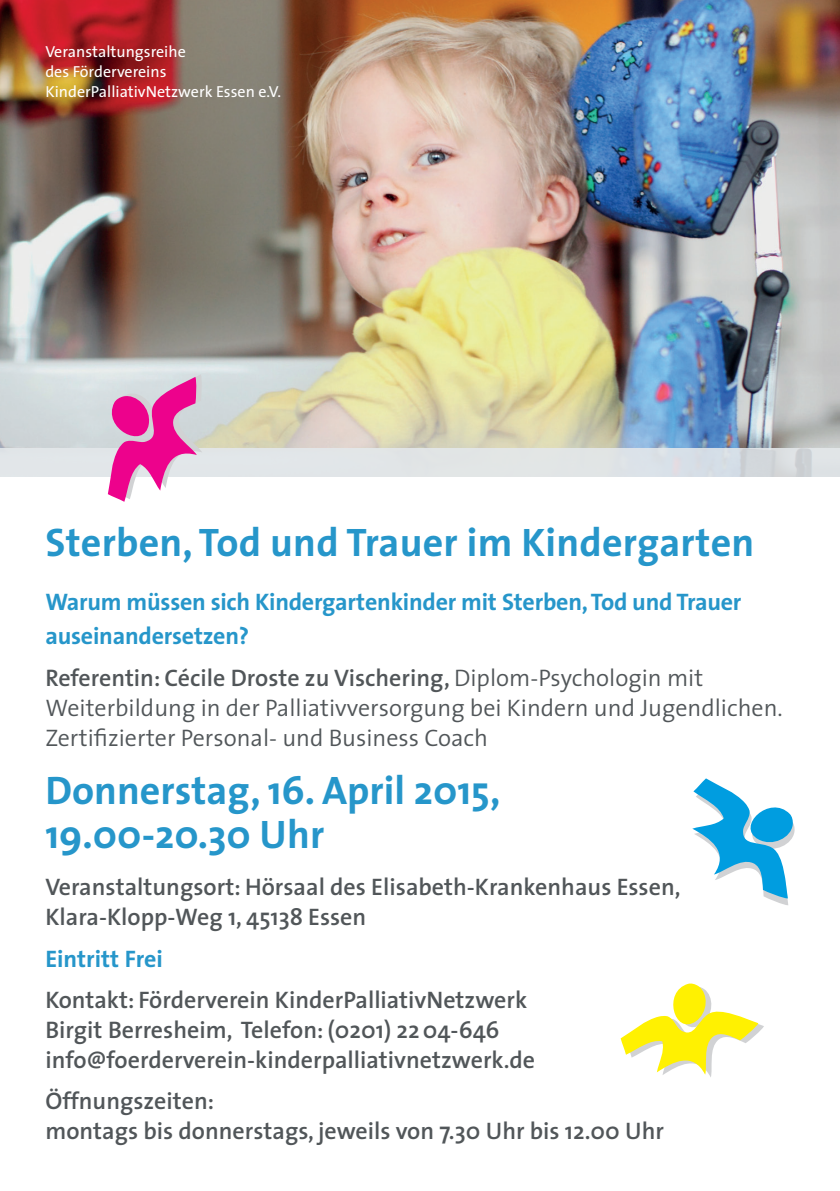
<style>
.page{position:relative;width:840px;height:1191px;background:#fff}
.page>*{position:absolute;margin:0;border:0;box-sizing:border-box;transform-origin:0 0}
.t1{font:700 40px/44px "The Sans";color:#2696ca}
.t2{font:600 24px/30px "The Sans";color:#515659}
.t3{font:300 24px/30px "The Sans";color:#515659}
.t4{font:700 24px/34px "The Sans";letter-spacing:-.01em;color:#2696ca}
.t5{font:16px/20px "The Sans";color:#fff}
.s1{font-weight:600}
</style>
<div class="page">
<img style="left:0;top:0;width:839px;height:448px">
<div style="left:0;top:448px;width:839px;height:28px;background:#e4e8eb"></div>
<svg style="left:101px;top:374px;width:101px;height:128px"></svg>
<svg style="left:620px;top:983px;width:143px;height:94px"></svg>
<svg style="left:692px;top:778px;width:102px;height:127px"></svg>
<p class="t5" style="left:45px;top:41px;width:237px">Veranstaltungsreihe<br>des Fördervereins<br>KinderPalliativNetzwerk Essen e.V.</p>
<h1 class="t1" style="left:45px;top:520px;width:710px">Sterben, Tod und Trauer im Kindergarten</h1>
<p class="t4" style="left:45px;top:584px;width:697px">Warum müssen sich Kindergartenkinder mit Sterben, Tod und Trauer auseinandersetzen?</p>
<p class="t3" style="left:45px;top:662px;width:738px"><span class="s1">Referentin: Cécile Droste zu Vischering,</span> Diplom-Psychologin mit<br>Weiterbildung in der Palliativversorgung bei Kindern und Jugendlichen.<br>Zertifizierter Personal- und Business Coach</p>
<h1 class="t1" style="left:45px;top:767px;width:456px">Donnerstag, 16. April 2015,<br>19.00-20.30 Uhr</h1>
<p class="t2" style="left:45px;top:871px;width:636px">Veranstaltungsort: Hörsaal des Elisabeth-Krankenhaus Essen,<br>Klara-Klopp-Weg 1, 45138 Essen</p>
<p class="t4" style="left:45px;top:940px;width:119px">Eintritt Frei</p>
<p class="t2" style="left:45px;top:984px;width:491px">Kontakt: Förderverein KinderPalliativNetzwerk<br>Birgit Berresheim, Telefon: (0201) 2204-646 info@foerderverein-kinderpalliativnetzwerk.de</p>
<p class="t2" style="left:45px;top:1085px;width:620px">Öffnungszeiten:<br>montags bis donnerstags, jeweils von 7.30 Uhr bis 12.00 Uhr</p>
</div>
